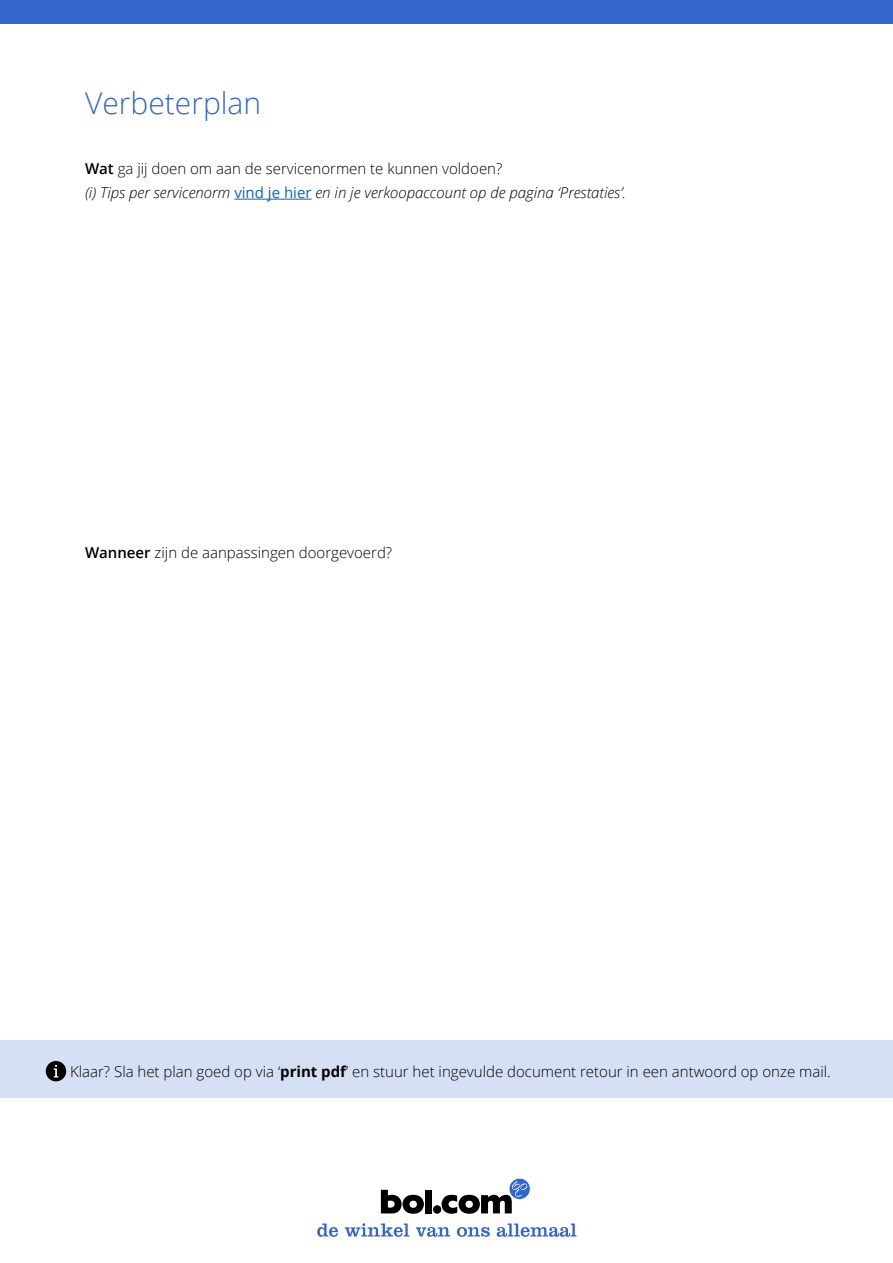
<style>
.page{position:relative;width:893px;height:1263px;background:#fff}
.page>*{position:absolute;margin:0;border:0;box-sizing:border-box;transform-origin:0 0}
.t1{font:300 30px "Open Sans";color:#36c}
.t2{font:300 15px "Open Sans";color:#000}
.t3{font:italic 300 15px/24px "Open Sans";color:#000}
.s1{font-weight:600;font-style:normal}
.s2{font-style:normal}
.s3{font-weight:400;font-style:normal;color:#0563c1}
.s4{font-weight:600}
.s5{font-weight:700}
</style>
<div class="page">
<div style="left:0;top:1040px;width:893px;height:58px;background:#d6e0f5"></div>
<div style="left:46px;top:1061px;width:20px;height:20px;background:#000;border-radius:50%"></div>
<svg style="left:54px;top:1065px;width:4px;height:12px"></svg>
<hr style="left:234px;top:199px;width:78px;height:1px;background:#0563c1">
<svg style="left:381px;top:1190px;width:43px;height:24px"></svg>
<div style="left:425px;top:1190px;width:7px;height:23px;background:#000"></div>
<svg style="left:433px;top:1178px;width:97px;height:36px"></svg>
<svg style="left:317px;top:1223px;width:21px;height:14px"></svg>
<svg style="left:345px;top:1223px;width:64px;height:14px"></svg>
<svg style="left:416px;top:1227px;width:34px;height:10px"></svg>
<svg style="left:457px;top:1227px;width:33px;height:10px"></svg>
<svg style="left:497px;top:1223px;width:79px;height:14px"></svg>
<div style="left:0;top:0;width:893px;height:24px;background:#36c"></div>
<h1 class="t1" style="left:85px;top:82px;width:178px">Verbeterplan</h1>
<p class="t3" style="left:85px;top:156px;width:543px"><span class="s1">Wat</span> <span class="s2">ga jij doen om aan de servicenormen te kunnen voldoen?<br></span>(i) Tips per servicenorm <span class="s3">vind je hier</span> en in je verkoopaccount op de pagina ‘Prestaties’.</p>
<p class="t2" style="left:85px;top:542px;width:309px"><span class="s4">Wanneer</span> zijn de aanpassingen doorgevoerd?</p>
<p class="t2" style="left:70px;top:1061px;width:762px">Klaar? Sla het plan goed op via ‘<span class="s5">print pdf</span>’ en stuur het ingevulde document retour in een antwoord op onze mail.</p>
</div>
